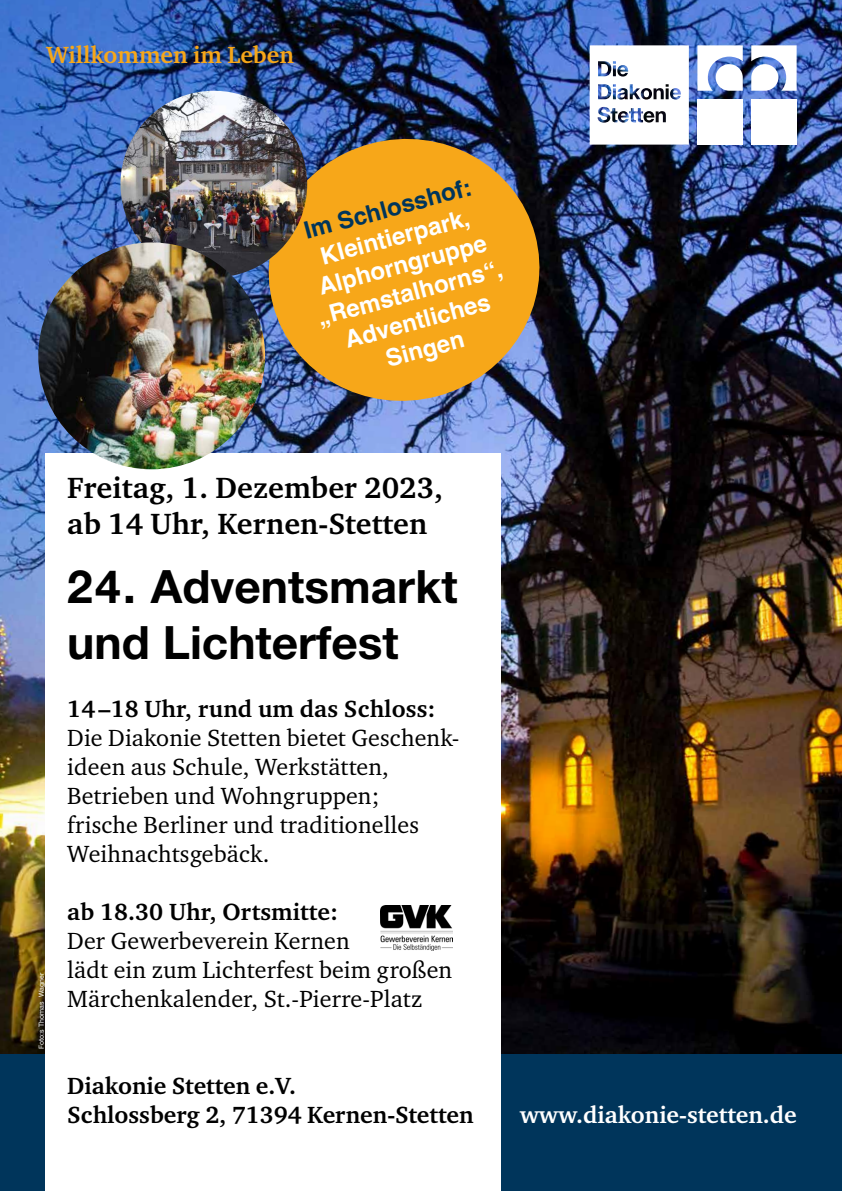
<style>
.page{position:relative;width:842px;height:1191px;background:#fff}
.page>*{position:absolute;margin:0;border:0;box-sizing:border-box;transform-origin:0 0}
.t1{font:700 46px/55.2px "Helvetica Neue LT Std";color:#000}
.t2{font:700 30px/36px "Charter ITC Std";letter-spacing:.005em;color:#000}
.t3{font:24px/29px "Charter ITC Std";letter-spacing:.005em;color:#000}
.t4{font:700 24px/29px "Charter ITC Std";color:#000}
.t5{font:700 24px/29px "Helvetica";color:#fff;text-align:center}
.t6{font:700 24px "Charter ITC Std";color:#fff}
.t7{font:700 24px "Charter ITC Std";color:#f7a719}
.t8{font:700 24px "Helvetica";color:#00355b}
.t9{font:7px "Helvetica Neue LT Std";letter-spacing:.01em;color:#fff}
</style>
<div class="page">
<img style="left:0;top:0;width:842px;height:1054px">
<div style="left:0;top:1054px;width:842px;height:137px;background:#00355b"></div>
<div style="left:45px;top:454px;width:455px;height:737px;background:#fff"></div>
<div style="left:751px;top:99px;width:46px;height:46px;background:#fff"></div>
<svg style="left:751px;top:45px;width:46px;height:46px"></svg>
<div style="left:697px;top:99px;width:46px;height:46px;background:#fff"></div>
<svg style="left:697px;top:45px;width:46px;height:46px"></svg>
<svg style="left:590px;top:45px;width:99px;height:100px"></svg>
<img style="left:381px;top:905px;width:71px;height:45px">
<svg style="left:254px;top:124px;width:300px;height:291px;fill:#f7a719"></svg>
<img style="left:120px;top:91px;width:187px;height:186px;border-radius:93px">
<img style="left:38px;top:242px;width:227px;height:227px;border-radius:113px">
<p class="t7" style="left:46px;top:40px;width:249px">Willkommen im Leben</p>
<p class="t8" style="left:301px;top:217px;width:174px;rotate:-15deg">Im Schlosshof:</p>
<p class="t5" style="left:300px;top:250px;width:192px;rotate:-15deg">Kleintierpark,<br>Alphorngruppe „Remstalhorns“,<br>Adventliches<br>Singen</p>
<p class="t9" style="left:37px;top:1049px;width:78px;rotate:-90deg">Foto:s Thomas Wagner</p>
<p class="t2" style="left:67px;top:469px;width:377px">Freitag, 1. Dezember 2023, ab 14 Uhr, Kernen-Stetten</p>
<h1 class="t1" style="left:67px;top:558px;width:392px">24. Adventsmarkt und Lichterfest</h1>
<p class="t4" style="left:67px;top:693px;width:370px">14–18 Uhr, rund um das Schloss:</p>
<p class="t3" style="left:67px;top:722px;width:394px">Die Diakonie Stetten bietet Geschenk&shy;ideen aus Schule, Werkstätten,<br>Betrieben und Wohngruppen;<br>frische Berliner und traditionelles<br>Weihnachtsgebäck.</p>
<p class="t4" style="left:67px;top:896px;width:272px">ab 18.30 Uhr, Ortsmitte:</p>
<p class="t3" style="left:67px;top:925px;width:386px">Der Gewerbeverein Kernen<br>lädt ein zum Lichterfest beim großen<br>Märchenkalender, St.-Pierre-Platz</p>
<p class="t4" style="left:67px;top:1070px;width:408px">Diakonie Stetten e.V.<br>Schlossberg 2, 71394 Kernen-Stetten</p>
<p class="t6" style="left:520px;top:1099px;width:278px">www.diakonie-stetten.de</p>
</div>
